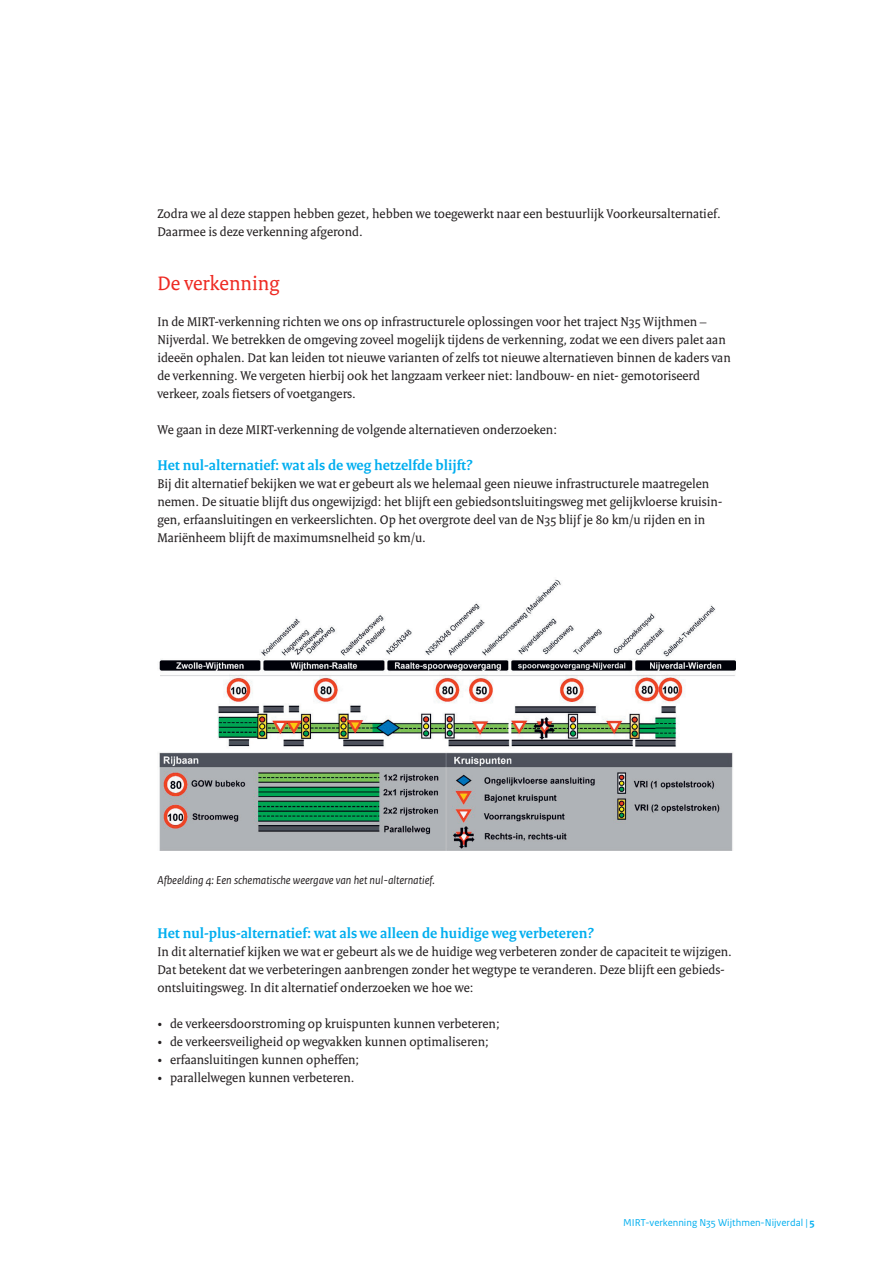
<style>
.page{position:relative;width:893px;height:1263px;background:#fff}
.page>*{position:absolute;margin:0;border:0;box-sizing:border-box;transform-origin:0 0}
.t1{font:21px "Rijksoverheid Serif";color:#ee2a23}
.t2{font:700 15px "Rijksoverheid Serif";color:#00aeef}
.t3{font:13.5px/18px "Rijksoverheid Serif";color:#231f20}
.t4{font:italic 12px "Rijksoverheid Sans Text";color:#231f20}
.t5{font:10.5px "Rijksoverheid Sans Text";color:#00aeef}
.s1{font-weight:700}
</style>
<div class="page">
<img style="left:159px;top:579px;width:577px;height:271px">
<p class="t3" style="left:157px;top:204px;width:565px">Zodra we al deze stappen hebben gezet, hebben we toegewerkt naar een bestuurlijk Voorkeursalternatief.<br>Daarmee is deze verkenning afgerond.</p>
<h2 class="t1" style="left:157px;top:271px;width:124px">De verkenning</h2>
<p class="t3" style="left:157px;top:312px;width:575px">In de MIRT-verkenning richten we ons op infrastructurele oplossingen voor het traject N35 Wijthmen – Nijverdal. We betrekken de omgeving zoveel mogelijk tijdens de verkenning, zodat we een divers palet aan ideeën ophalen. Dat kan leiden tot nieuwe varianten of zelfs tot nieuwe alternatieven binnen de kaders van de verkenning. We vergeten hierbij ook het langzaam verkeer niet: landbouw- en niet- gemotoriseerd verkeer, zoals fietsers of voetgangers.</p>
<p class="t3" style="left:157px;top:420px;width:401px">We gaan in deze MIRT-verkenning de volgende alternatieven onderzoeken:</p>
<h2 class="t2" style="left:157px;top:456px;width:317px">Het nul-alternatief: wat als de weg hetzelfde blijft?</h2>
<p class="t3" style="left:157px;top:474px;width:566px">Bij dit alternatief bekijken we wat er gebeurt als we helemaal geen nieuwe infrastructurele maatregelen nemen. De situatie blijft dus ongewijzigd: het blijft een gebiedsontsluitingsweg met gelijkvloerse kruisin&shy;gen, erfaansluitingen en verkeerslichten. Op het overgrote deel van de N35 blijf je 80 km/u rijden en in Mariënheem blijft de maximumsnelheid 50 km/u.</p>
<p class="t4" style="left:157px;top:873px;width:279px">Afbeelding 4: Een schematische weergave van het nul-alternatief.</p>
<h2 class="t2" style="left:157px;top:924px;width:438px">Het nul-plus-alternatief: wat als we alleen de huidige weg verbeteren?</h2>
<p class="t3" style="left:157px;top:942px;width:576px">In dit alternatief kijken we wat er gebeurt als we de huidige weg verbeteren zonder de capaciteit te wijzigen.<br>Dat betekent dat we verbeteringen aanbrengen zonder het wegtype te veranderen. Deze blijft een gebieds&shy;ontsluitingsweg. In dit alternatief onderzoeken we hoe we:</p>
<p class="t3" style="left:157px;top:1014px;width:344px">• de verkeersdoorstroming op kruispunten kunnen verbeteren;</p>
<p class="t3" style="left:157px;top:1032px;width:333px">• de verkeersveiligheid op wegvakken kunnen optimaliseren;</p>
<p class="t3" style="left:157px;top:1050px;width:203px">• erfaansluitingen kunnen opheffen;</p>
<p class="t3" style="left:157px;top:1068px;width:199px">• parallelwegen kunnen verbeteren.</p>
<p class="t5" style="left:623px;top:1216px;width:193px">MIRT-verkenning N35 Wijthmen-Nijverdal | <span class="s1">5</span></p>
</div>
